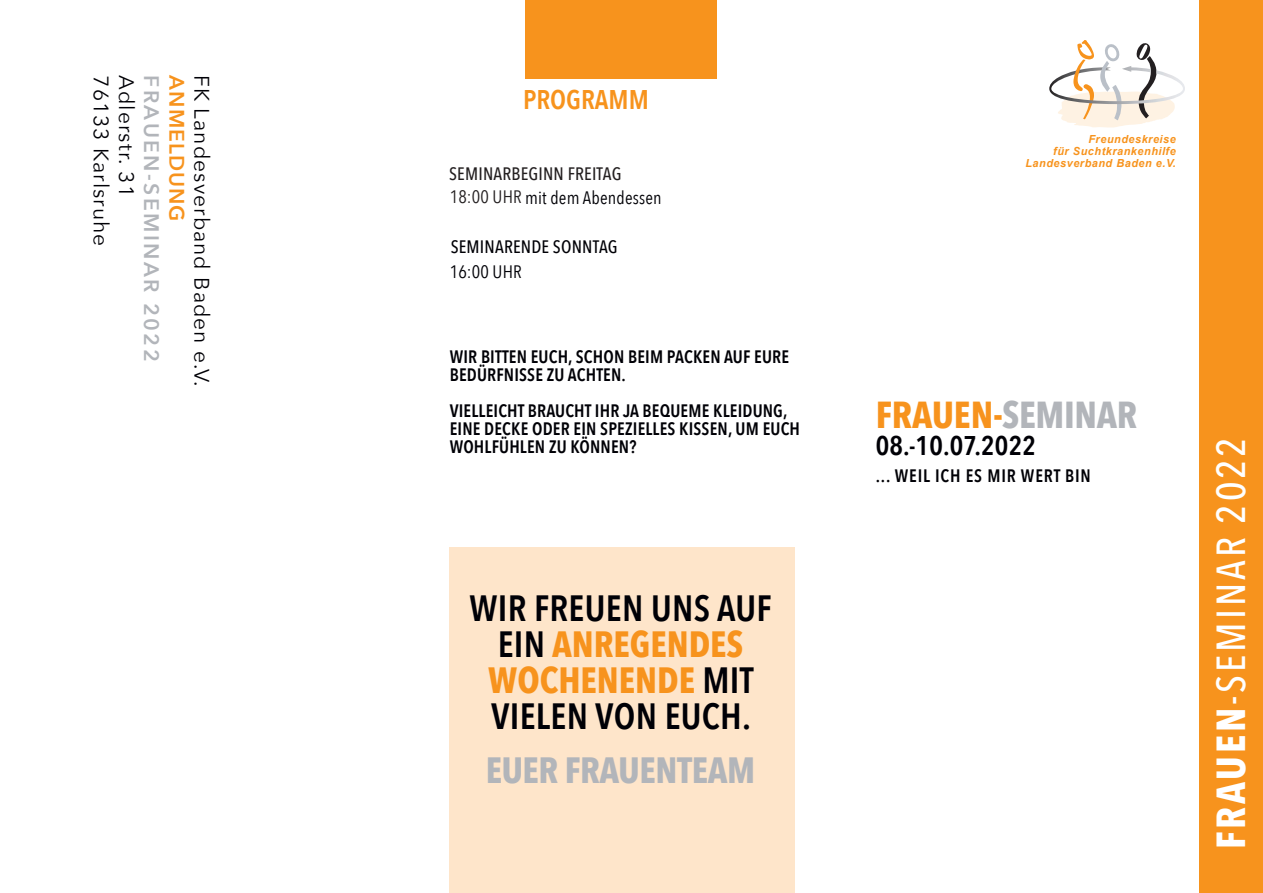
<style>
.page{position:relative;width:1263px;height:893px;background:#fff}
.page>*{position:absolute;margin:0;border:0;box-sizing:border-box;transform-origin:0 0}
.t1{font:500 40.5px "Avenir Next Condensed";letter-spacing:.075em;color:#fff}
.t2{font:700 37.5px "Avenir Next Condensed";letter-spacing:-.01em;color:#f7931d}
.t3{font:600 36.45px/36px "Avenir Next Condensed";letter-spacing:.01em;color:#000006;text-align:center}
.t4{font:700 36.45px "Avenir Next Condensed";letter-spacing:-.01em;color:#b2b5ba}
.t5{font:600 27px "Avenir Next Condensed";letter-spacing:.01em;color:#000006}
.t6{font:600 27px "Avenir Next Condensed";color:#f7931d}
.t7{font:21px "Avenir Next";letter-spacing:.05em;color:#000006}
.t8{font:600 21px "Avenir Next";letter-spacing:.12em;color:#b2b5ba}
.t9{font:600 21px "Avenir Next";letter-spacing:.05em;color:#f7931d}
.t10{font:600 18px/18px "Avenir Next Condensed";letter-spacing:.01em;color:#000006}
.t11{font:500 18px/24px "Avenir Next Condensed";letter-spacing:.01em;color:#231f20}
.t12{font:600 18px "Avenir Next Condensed";letter-spacing:.05em;color:#000006}
.t13{font:500 18px "Avenir Next Condensed";letter-spacing:.01em;color:#000006}
.t14{font:18px "Avenir Next Condensed";letter-spacing:.01em;color:#000006}
.t15{font:italic 700 11.1px/12.1px "Arial";letter-spacing:.05em;color:#f7931d;text-align:right}
.s1{font-weight:400}
.s2{font-weight:400;color:#000006}
.s3{font-weight:700;color:#f7931d}
.s4{color:#b2b5ba}
.s5{font-weight:700}
</style>
<div class="page">
<div style="left:449px;top:548px;width:346px;height:345px;background:#fee5ca"></div>
<div style="left:525px;top:0;width:192px;height:79px;background:#f7931d"></div>
<div style="left:1200px;top:0;width:63px;height:893px;background:#f7931d"></div>
<svg style="left:1049px;top:40px;width:136px;height:87px"></svg>
<p class="t7" style="left:119px;top:75px;width:173px;rotate:90deg">76133 Karlsruhe</p>
<p class="t7" style="left:144px;top:75px;width:123px;rotate:90deg">Adlerstr. 31</p>
<p class="t8" style="left:170px;top:75px;width:288px;rotate:90deg">FRAUEN-SEMINAR 2022</p>
<p class="t9" style="left:195px;top:75px;width:148px;rotate:90deg">ANMELDUNG</p>
<p class="t7" style="left:220px;top:75px;width:313px;rotate:90deg">FK Landesverband Baden e.V.</p>
<h3 class="t6" style="left:523px;top:76px;width:127px">PROGRAMM</h3>
<p class="t11" style="left:449px;top:162px;width:214px">SEMINARBEGINN FREITAG<br><span class="s1">18:00 UHR</span> <span class="s2">mit dem Abendessen</span></p>
<p class="t13" style="left:451px;top:236px;width:168px">SEMINARENDE SONNTAG</p>
<p class="t14" style="left:450px;top:256px;width:74px">16:00 UHR</p>
<p class="t10" style="left:450px;top:347px;width:341px">WIR BITTEN EUCH, SCHON BEIM PACKEN AUF EURE<br>BEDÜRFNISSE ZU ACHTEN.</p>
<p class="t10" style="left:450px;top:401px;width:352px">VIELLEICHT BRAUCHT IHR JA BEQUEME KLEIDUNG,<br>EINE DECKE ODER EIN SPEZIELLES KISSEN, UM EUCH<br>WOHLFÜHLEN ZU KÖNNEN?</p>
<h3 class="t3" style="left:469px;top:589px;width:304px">WIR FREUEN UNS AUF<br>EIN <span class="s3">ANREGENDES<br>WOCHENENDE</span> MIT<br>VIELEN VON EUCH.</h3>
<h3 class="t4" style="left:486px;top:748px;width:271px">EUER FRAUENTEAM</h3>
<p class="t15" style="left:1025px;top:133px;width:152px">Freundeskreise<br>für Suchtkrankenhilfe<br>Landesverband Baden e.V.</p>
<h2 class="t2" style="left:876px;top:391px;width:263px">FRAUEN-<span class="s4">SEMINAR</span></h2>
<h3 class="t5" style="left:876px;top:422px;width:162px">08.-10.07.2022</h3>
<p class="t12" style="left:876px;top:460px;width:217px">... WEIL ICH ES MIR WERT BIN</p>
<h1 class="t1" style="left:1206px;top:849px;width:414px;rotate:-90deg"><span class="s5">FRAUEN</span>-SEMINAR 2022</h1>
</div>
